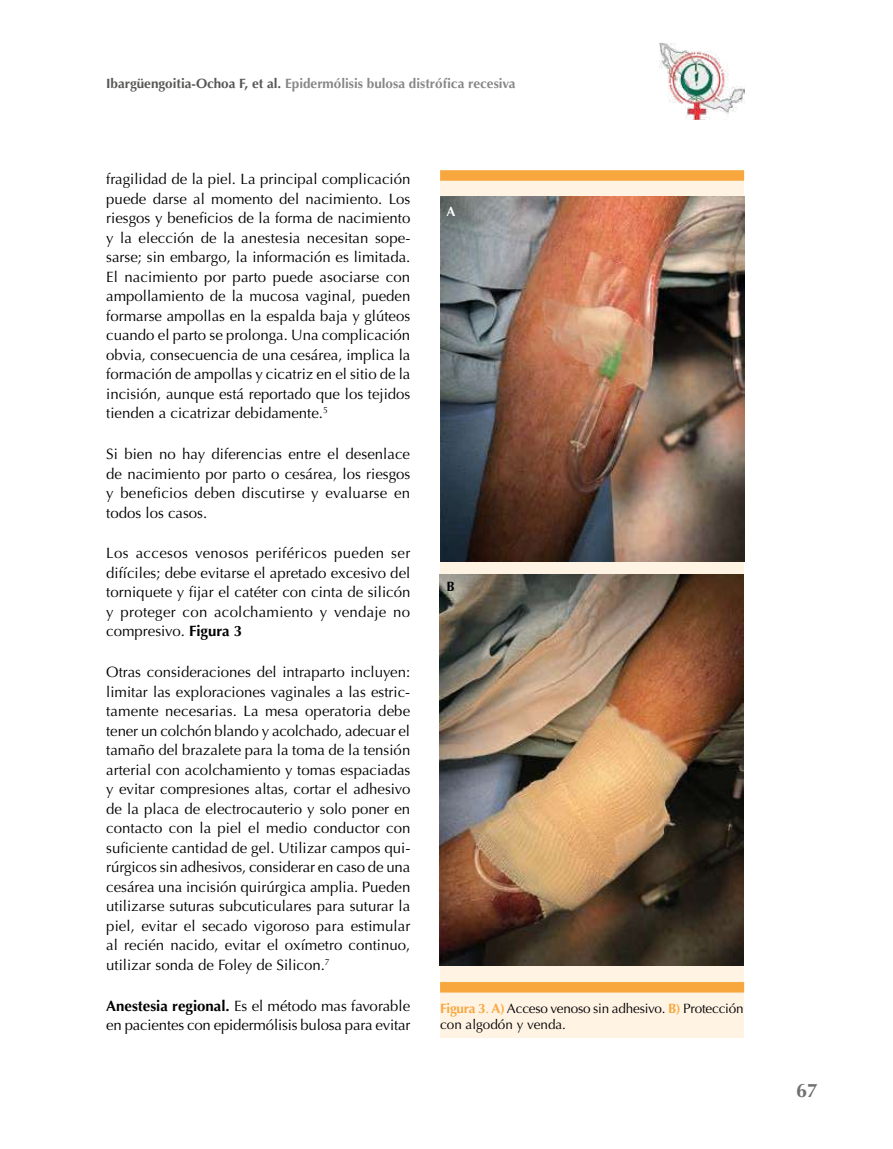
<style>
.page{position:relative;width:893px;height:1149px;background:#fff}
.page>*{position:absolute;margin:0;border:0;box-sizing:border-box;transform-origin:0 0}
.t1{font:700 19.5px "Optima";color:#706f6f}
.t2{font:15px/19.5px "Optima";color:#000;text-align:justify}
.t3{font:13.5px/16.5px "Optima";letter-spacing:-.015em;color:#000}
.t4{font:700 13.5px "Optima";color:#878787}
.t5{font:700 13.5px "Optima";color:#fff}
.t6{font:700 13.5px "Optima";color:#000}
.s1{color:#575756}
.s2{font-weight:700}
.s3{font-weight:700;color:#f7a73e}
.s4{color:#f7a73e}
</style>
<div class="page">
<div style="left:440px;top:177px;width:304px;height:859px;background:#fff3e4"></div>
<div style="left:440px;top:981px;width:304px;height:11px;background:#f7a73e"></div>
<div style="left:440px;top:170px;width:304px;height:11px;background:#f7a73e"></div>
<img style="left:440px;top:197px;width:304px;height:364px">
<img style="left:440px;top:574px;width:304px;height:391px">
<img style="left:659px;top:43px;width:85px;height:76px">
<p class="t4" style="left:106px;top:75px;width:411px"><span class="s1">Ibargüengoitia-Ochoa F, et al.</span> Epidermólisis bulosa distrófica recesiva</p>
<p class="t2" style="left:106px;top:169px;width:306px">fragilidad de la piel. La principal complicación puede darse al momento del nacimiento. Los riesgos y beneficios de la forma de nacimiento y la elección de la anestesia necesitan sope&shy;sarse; sin embargo, la información es limitada.<br>El nacimiento por parto puede asociarse con ampollamiento de la mucosa vaginal, pueden formarse ampollas en la espalda baja y glúteos cuando el parto se prolonga. Una complicación obvia, consecuencia de una cesárea, implica la formación de ampollas y cicatriz en el sitio de la incisión, aunque está reportado que los tejidos tienden a cicatrizar debidamente.<sup>5</sup></p>
<p class="t2" style="left:106px;top:444px;width:306px">Si bien no hay diferencias entre el desenlace de nacimiento por parto o cesárea, los riesgos y beneficios deben discutirse y evaluarse en todos los casos.</p>
<p class="t2" style="left:106px;top:543px;width:306px">Los accesos venosos periféricos pueden ser difíciles; debe evitarse el apretado excesivo del torniquete y fijar el catéter con cinta de silicón y proteger con acolchamiento y vendaje no compresivo. <span class="s2">Figura 3</span></p>
<p class="t2" style="left:106px;top:662px;width:306px">Otras consideraciones del intraparto incluyen: limitar las exploraciones vaginales a las estric&shy;tamente necesarias. La mesa operatoria debe tener un colchón blando y acolchado, adecuar el tamaño del brazalete para la toma de la tensión arterial con acolchamiento y tomas espaciadas y evitar compresiones altas, cortar el adhesivo de la placa de electrocauterio y solo poner en contacto con la piel el medio conductor con suficiente cantidad de gel. Utilizar campos qui&shy;rúrgicos sin adhesivos, considerar en caso de una cesárea una incisión quirúrgica amplia. Pueden utilizarse suturas subcuticulares para suturar la piel, evitar el secado vigoroso para estimular al recién nacido, evitar el oxímetro continuo, utilizar sonda de Foley de Silicon.<sup>7</sup></p>
<p class="t2" style="left:106px;top:995px;width:306px"><span class="s2">Anestesia regional.</span> Es el método mas favorable en pacientes con epidermólisis bulosa para evitar</p>
<p class="t3" style="left:440px;top:999px;width:305px"><span class="s3">Figura 3</span><span class="s4">.</span> <span class="s3">A)</span> Acceso venoso sin adhesivo. <span class="s3">B)</span> Protección con algodón y venda.</p>
<p class="t5" style="left:446px;top:203px;width:11px">A</p>
<p class="t6" style="left:446px;top:578px;width:10px">B</p>
<h1 class="t1" style="left:796px;top:1079px;width:23px">67</h1>
</div>
